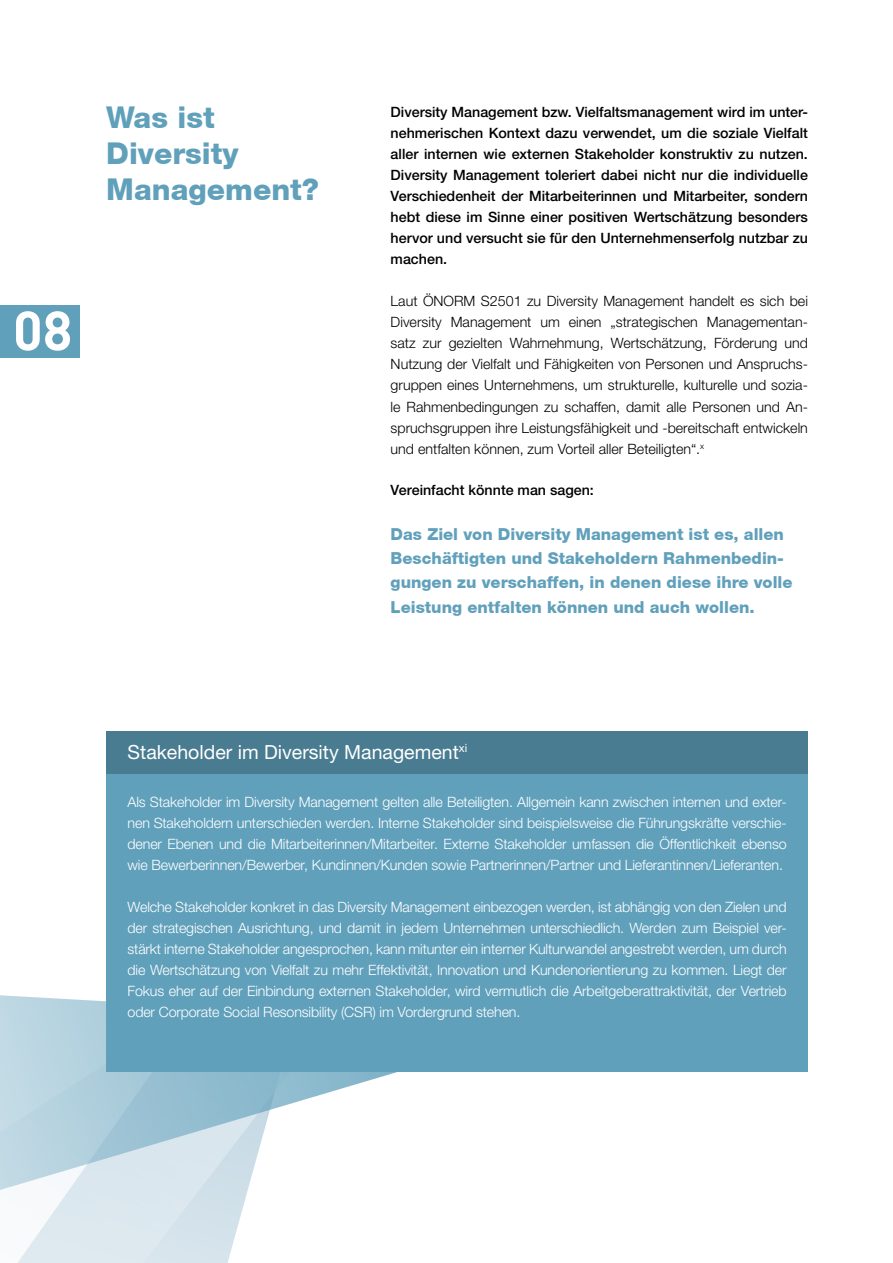
<style>
.page{position:relative;width:893px;height:1263px;background:#fff}
.page>*{position:absolute;margin:0;border:0;box-sizing:border-box;transform-origin:0 0}
.t1{font:700 54.6px "DIN";color:#fff}
.t2{font:800 30px/36px "Helvetica Neue";color:#60a0bb}
.t3{font:19.5px "Helvetica Neue LT Std";color:#fff}
.t4{font:800 16.5px/24px "Helvetica Neue";color:#60a0bb}
.t5{font:300 14.25px/21px "Helvetica Neue";letter-spacing:-.01em;color:#fff;text-align:justify}
.t6{font:300 14.25px/21px "Helvetica Neue";color:#000;text-align:justify}
.t7{font:500 14.25px/21px "Helvetica Neue";color:#000;text-align:justify}
</style>
<div class="page">
<svg style="left:0;top:995px;width:397px;height:268px"></svg>
<div style="left:0;top:306px;width:79px;height:52px;background:#60a0bb"></div>
<div style="left:106px;top:774px;width:702px;height:298px;background:#60a0bb"></div>
<div style="left:106px;top:731px;width:702px;height:43px;background:#497c91"></div>
<h1 class="t1" style="left:13px;top:295px;width:61px">08</h1>
<h2 class="t2" style="left:106px;top:99px;width:214px">Was ist<br>Diversity<br>Management?</h2>
<p class="t7" style="left:391px;top:102px;width:419px">Diversity Management bzw. Vielfaltsmanagement wird im unter&shy;nehmerischen Kontext dazu verwendet, um die soziale Vielfalt aller internen wie externen Stakeholder konstruktiv zu nutzen.<br>Diversity Management toleriert dabei nicht nur die individuelle Verschiedenheit der Mitarbeiterinnen und Mitarbeiter, sondern hebt diese im Sinne einer positiven Wertschätzung besonders hervor und versucht sie für den Unternehmenserfolg nutzbar zu machen.</p>
<p class="t6" style="left:391px;top:291px;width:419px">Laut ÖNORM S2501 zu Diversity Management handelt es sich bei Diversity Management um einen „strategischen Managementan&shy;satz zur gezielten Wahrnehmung, Wertschätzung, Förderung und Nutzung der Vielfalt und Fähigkeiten von Personen und Anspruchs&shy;gruppen eines Unternehmens, um strukturelle, kulturelle und sozia&shy;le Rahmenbedingungen zu schaffen, damit alle Personen und An&shy;spruchsgruppen ihre Leistungsfähigkeit und -bereitschaft entwickeln und entfalten können, zum Vorteil aller Beteiligten“.<sup>x</sup></p>
<p class="t7" style="left:391px;top:480px;width:205px">Vereinfacht könnte man sagen:</p>
<p class="t4" style="left:391px;top:522px;width:403px">Das Ziel von Diversity Management ist es, allen Beschäftigten und Stakeholdern Rahmenbedin&shy;gungen zu verschaffen, in denen diese ihre volle Leistung entfalten können und auch wollen.</p>
<h3 class="t3" style="left:128px;top:740px;width:341px">Stakeholder im Diversity Management<sup>xi</sup></h3>
<p class="t5" style="left:128px;top:791px;width:661px">Als Stakeholder im Diversity Management gelten alle Beteiligten. Allgemein kann zwischen internen und exter&shy;nen Stakeholdern unterschieden werden. Interne Stakeholder sind beispielsweise die Führungskräfte verschie&shy;dener Ebenen und die Mitarbeiterinnen/Mitarbeiter. Externe Stakeholder umfassen die Öffentlichkeit ebenso wie Bewerberinnen/Bewerber, Kundinnen/Kunden sowie Partnerinnen/Partner und Lieferantinnen/Lieferanten.</p>
<p class="t5" style="left:128px;top:896px;width:661px">Welche Stakeholder konkret in das Diversity Management einbezogen werden, ist abhängig von den Zielen und der strategischen Ausrichtung, und damit in jedem Unternehmen unterschiedlich. Werden zum Beispiel ver&shy;stärkt interne Stakeholder angesprochen, kann mitunter ein interner Kulturwandel angestrebt werden, um durch die Wertschätzung von Vielfalt zu mehr Effektivität, Innovation und Kundenorientierung zu kommen. Liegt der Fokus eher auf der Einbindung externen Stakeholder, wird vermutlich die Arbeitgeberattraktivität, der Vertrieb oder Corporate Social Resonsibility (CSR) im Vordergrund stehen.</p>
</div>
